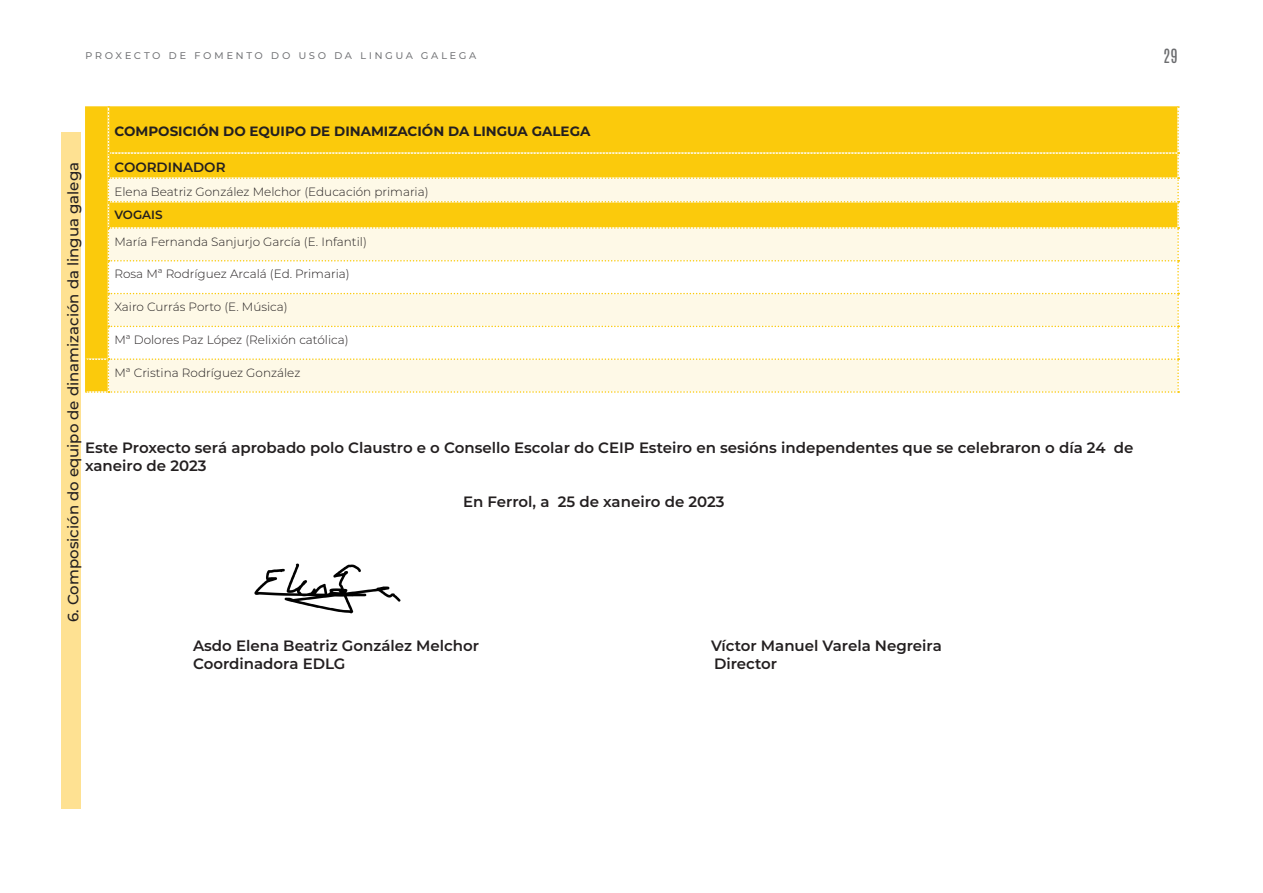
<style>
.page{position:relative;width:1263px;height:893px;background:#fff}
.page>*{position:absolute;margin:0;border:0;box-sizing:border-box;transform-origin:0 0}
.t1{font:16.5px "Antonio";color:#6c6d70}
.t2{font:600 15px/18px "Montserrat";color:#231f20}
.t3{font:500 15px "Montserrat";color:#231f20}
.t4{font:700 13.5px "Montserrat";color:#231f20}
.t5{font:600 13.5px "Montserrat";color:#231f20}
.t6{font:300 12px "Montserrat";color:#231f20}
.t7{font:12px "Montserrat";letter-spacing:.205em;color:#6c6d70}
.t8{font:600 12px "Montserrat";color:#231f20}
</style>
<div class="page">
<svg style="left:86px;top:106px;width:1093px;height:287px"></svg>
<div style="left:62px;top:132px;width:19px;height:676px;background:#fee192"></div>
<img style="left:254px;top:563px;width:147px;height:51px">
<p class="t7" style="left:85px;top:46px;width:393px">proxecto de fomento do uso da lingua galega</p>
<p class="t1" style="left:1163px;top:43px;width:16px">29</p>
<p class="t4" style="left:114px;top:122px;width:477px">COMPOSICIÓN DO EQUIPO DE DINAMIZACIÓN DA LINGUA GALEGA</p>
<p class="t5" style="left:114px;top:158px;width:113px">COORDINADOR</p>
<p class="t6" style="left:114px;top:183px;width:316px">Elena Beatriz González Melchor (Educación primaria)</p>
<p class="t8" style="left:114px;top:207px;width:50px">VOGAIS</p>
<p class="t6" style="left:114px;top:233px;width:254px">María Fernanda Sanjurjo García (E. Infantil)</p>
<p class="t6" style="left:114px;top:266px;width:237px">Rosa Mª Rodríguez Arcalá (Ed. Primaria)</p>
<p class="t6" style="left:114px;top:299px;width:175px">Xairo Currás Porto (E. Música)</p>
<p class="t6" style="left:114px;top:332px;width:236px">Mª Dolores Paz López (Relixión católica)</p>
<p class="t6" style="left:114px;top:364px;width:187px">Mª Cristina Rodríguez González</p>
<p class="t3" style="left:63px;top:622px;width:461px;rotate:-90deg">6. Composición do equipo de dinamización da lingua galega</p>
<p class="t2" style="left:85px;top:438px;width:1050px">Este Proxecto será aprobado polo Claustro e o Consello Escolar do CEIP Esteiro en sesións independentes que se celebraron o día 24 de xaneiro de 2023</p>
<p class="t2" style="left:463px;top:492px;width:263px">En Ferrol, a 25 de xaneiro de 2023</p>
<p class="t2" style="left:193px;top:636px;width:288px">Asdo Elena Beatriz González Melchor</p>
<p class="t2" style="left:711px;top:636px;width:232px">Víctor Manuel Varela Negreira</p>
<p class="t2" style="left:193px;top:654px;width:154px">Coordinadora EDLG</p>
<p class="t2" style="left:714px;top:654px;width:65px">Director</p>
</div>
